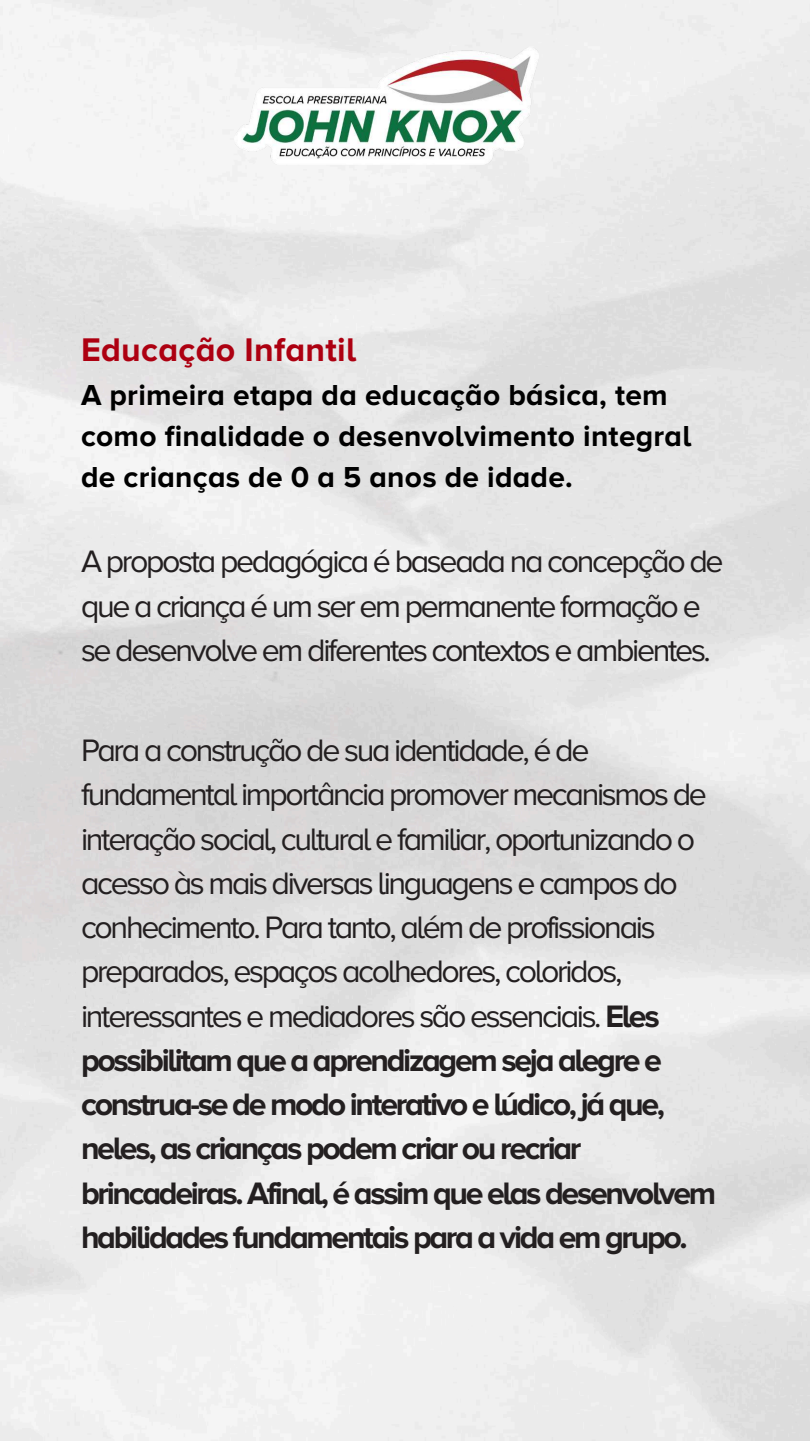
<style>
.page{position:relative;width:810px;height:1441px;background:#fff}
.page>*{position:absolute;margin:0;border:0;box-sizing:border-box;transform-origin:0 0}
.t1{font:700 33.9px "Proxima Nova A";letter-spacing:.01em;color:#ad0011}
.t2{font:32.1px/44.2px "Proxima Nova A";letter-spacing:-.075em;color:#231f20}
.t3{font:700 29.9px/41.2px "Proxima Nova A";letter-spacing:.01em;color:#000}
.s1{font-weight:700}
</style>
<div class="page">
<img style="left:235px;top:47px;width:304px;height:117px">
<p class="t1" style="left:81px;top:330px;width:277px">Educação Infantil</p>
<p class="t3" style="left:81px;top:375px;width:612px">A primeira etapa da educação básica, tem como finalidade o desenvolvimento integral de crianças de 0 a 5 anos de idade.</p>
<p class="t2" style="left:81px;top:540px;width:644px">A proposta pedagógica é baseada na concepção de que a criança é um ser em permanente formação e se desenvolve em diferentes contextos e ambientes.</p>
<p class="t2" style="left:81px;top:728px;width:637px">Para a construção de sua identidade, é de fundamental importância promover mecanismos de interação social, cultural e familiar, oportunizando o acesso às mais diversas linguagens e campos do conhecimento. Para tanto, além de profissionais preparados, espaços acolhedores, coloridos, interessantes e mediadores são essenciais. <span class="s1">Eles possibilitam que a aprendizagem seja alegre e construa-se de modo interativo e lúdico, já que, neles, as crianças podem criar ou recriar brincadeiras. Afinal, é assim que elas desenvolvem habilidades fundamentais para a vida em grupo.</span></p>
</div>
